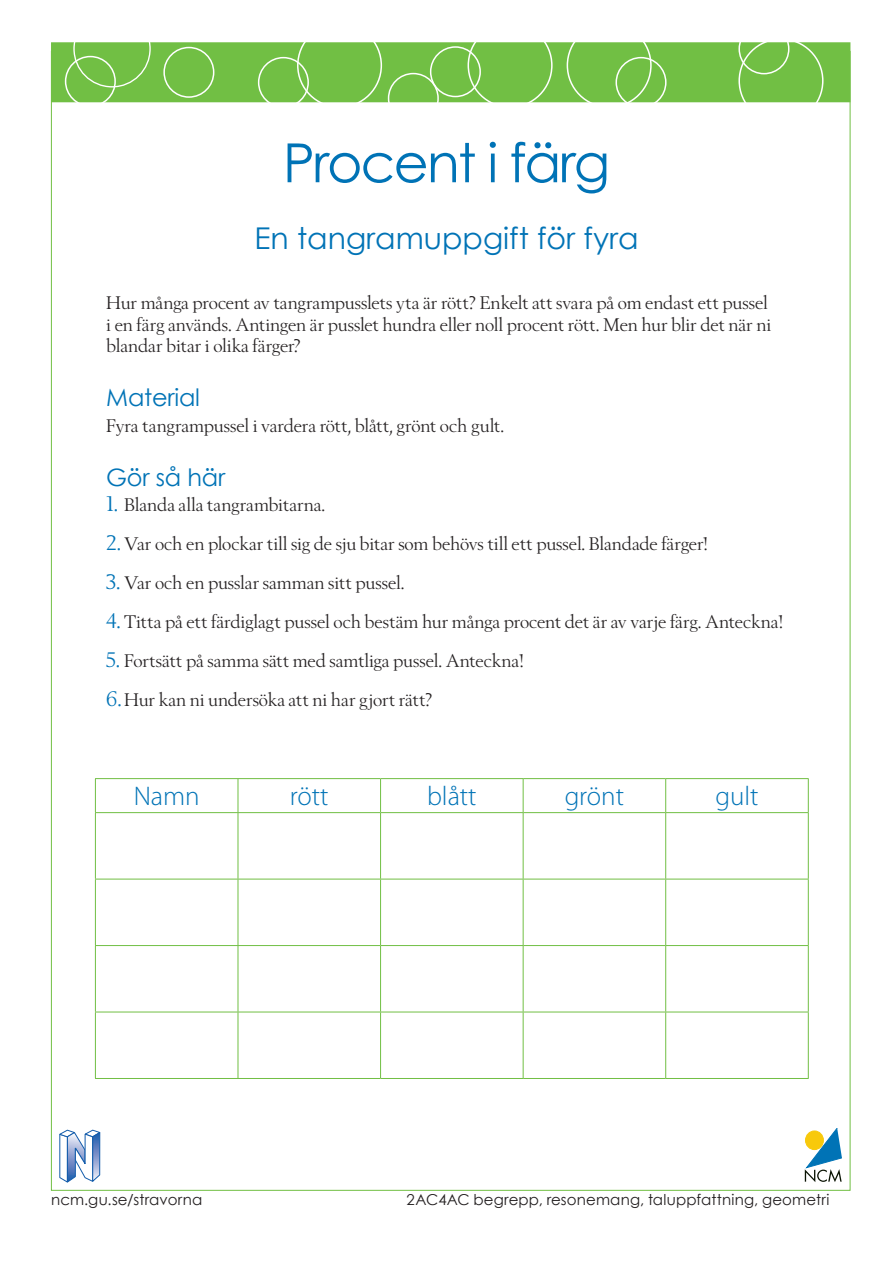
<style>
.page{position:relative;width:893px;height:1263px;background:#fff}
.page>*{position:absolute;margin:0;border:0;box-sizing:border-box;transform-origin:0 0}
.E-titel{font:54px "Century Gothic";letter-spacing:-.035em;color:#0073b6}
.E-undertitel{font:30px "Century Gothic";color:#0073b6}
.t1{font:300 27px "Myriad Pro";color:#0073b6}
.E-rubrik_3{font:24px "Century Gothic";letter-spacing:-.01em;color:#0073b6}
.E-bröd{font:18px/21.6px "Berling Nova Display Pro";letter-spacing:-.005em;color:#231f20}
.t2{font:15px "Century Gothic";letter-spacing:.01em;color:#231f20}
.s1{font-size:21px;color:#0073b6}
</style>
<div class="page">
<svg style="left:60px;top:1130px;width:40px;height:52px"></svg>
<svg style="left:805px;top:1128px;width:37px;height:54px"></svg>
<div style="left:51px;top:42px;width:799px;height:60px;background:#71bf44"></div>
<div style="left:73px;top:10px;width:78px;height:77px;border:1px solid #fff;border-radius:50%"></div>
<div style="left:65px;top:56px;width:51px;height:51px;border:2px solid #fff;border-radius:50%"></div>
<div style="left:258px;top:57px;width:51px;height:51px;border:2px solid #fff;border-radius:50%"></div>
<div style="left:297px;top:23px;width:85px;height:85px;border:2px solid #fff;border-radius:50%"></div>
<div style="left:388px;top:73px;width:51px;height:51px;border:2px solid #fff;border-radius:50%"></div>
<div style="left:430px;top:46px;width:51px;height:51px;border:2px solid #fff;border-radius:50%"></div>
<div style="left:468px;top:23px;width:85px;height:85px;border:2px solid #fff;border-radius:50%"></div>
<div style="left:567px;top:23px;width:85px;height:85px;border:2px solid #fff;border-radius:50%"></div>
<div style="left:615px;top:57px;width:51px;height:51px;border:2px solid #fff;border-radius:50%"></div>
<div style="left:163px;top:47px;width:51px;height:51px;border:2px solid #fff;border-radius:50%"></div>
<div style="left:738px;top:38px;width:85px;height:85px;border:2px solid #fff;border-radius:50%"></div>
<div style="left:738px;top:23px;width:51px;height:51px;border:2px solid #fff;border-radius:50%"></div>
<hr style="left:95px;top:778px;width:143px;height:1px;background:#71bf44">
<hr style="left:95px;top:779px;width:1px;height:33px;background:#71bf44">
<hr style="left:238px;top:778px;width:143px;height:1px;background:#71bf44">
<hr style="left:238px;top:779px;width:1px;height:33px;background:#71bf44">
<hr style="left:381px;top:778px;width:142px;height:1px;background:#71bf44">
<hr style="left:380px;top:779px;width:1px;height:33px;background:#71bf44">
<hr style="left:523px;top:778px;width:143px;height:1px;background:#71bf44">
<hr style="left:523px;top:779px;width:1px;height:33px;background:#71bf44">
<hr style="left:666px;top:778px;width:143px;height:1px;background:#71bf44">
<hr style="left:665px;top:779px;width:1px;height:33px;background:#71bf44">
<hr style="left:808px;top:779px;width:1px;height:33px;background:#71bf44">
<hr style="left:95px;top:812px;width:143px;height:1px;background:#71bf44">
<hr style="left:95px;top:813px;width:1px;height:66px;background:#71bf44">
<hr style="left:238px;top:812px;width:143px;height:1px;background:#71bf44">
<hr style="left:238px;top:813px;width:1px;height:66px;background:#71bf44">
<hr style="left:381px;top:812px;width:142px;height:1px;background:#71bf44">
<hr style="left:380px;top:813px;width:1px;height:66px;background:#71bf44">
<hr style="left:523px;top:812px;width:143px;height:1px;background:#71bf44">
<hr style="left:523px;top:813px;width:1px;height:66px;background:#71bf44">
<hr style="left:666px;top:812px;width:143px;height:1px;background:#71bf44">
<hr style="left:665px;top:813px;width:1px;height:66px;background:#71bf44">
<hr style="left:808px;top:813px;width:1px;height:66px;background:#71bf44">
<hr style="left:95px;top:879px;width:143px;height:1px;background:#71bf44">
<hr style="left:95px;top:879px;width:1px;height:66px;background:#71bf44">
<hr style="left:238px;top:879px;width:143px;height:1px;background:#71bf44">
<hr style="left:238px;top:879px;width:1px;height:66px;background:#71bf44">
<hr style="left:381px;top:879px;width:142px;height:1px;background:#71bf44">
<hr style="left:380px;top:879px;width:1px;height:66px;background:#71bf44">
<hr style="left:523px;top:879px;width:143px;height:1px;background:#71bf44">
<hr style="left:523px;top:879px;width:1px;height:66px;background:#71bf44">
<hr style="left:666px;top:879px;width:143px;height:1px;background:#71bf44">
<hr style="left:665px;top:879px;width:1px;height:66px;background:#71bf44">
<hr style="left:808px;top:879px;width:1px;height:66px;background:#71bf44">
<hr style="left:95px;top:945px;width:143px;height:1px;background:#71bf44">
<hr style="left:95px;top:946px;width:1px;height:66px;background:#71bf44">
<hr style="left:238px;top:945px;width:143px;height:1px;background:#71bf44">
<hr style="left:238px;top:946px;width:1px;height:66px;background:#71bf44">
<hr style="left:381px;top:945px;width:142px;height:1px;background:#71bf44">
<hr style="left:380px;top:946px;width:1px;height:66px;background:#71bf44">
<hr style="left:523px;top:945px;width:143px;height:1px;background:#71bf44">
<hr style="left:523px;top:946px;width:1px;height:66px;background:#71bf44">
<hr style="left:666px;top:945px;width:143px;height:1px;background:#71bf44">
<hr style="left:665px;top:946px;width:1px;height:66px;background:#71bf44">
<hr style="left:808px;top:946px;width:1px;height:66px;background:#71bf44">
<hr style="left:95px;top:1012px;width:143px;height:1px;background:#71bf44">
<hr style="left:95px;top:1012px;width:1px;height:66px;background:#71bf44">
<hr style="left:238px;top:1012px;width:143px;height:1px;background:#71bf44">
<hr style="left:238px;top:1012px;width:1px;height:66px;background:#71bf44">
<hr style="left:381px;top:1012px;width:142px;height:1px;background:#71bf44">
<hr style="left:380px;top:1012px;width:1px;height:66px;background:#71bf44">
<hr style="left:523px;top:1012px;width:143px;height:1px;background:#71bf44">
<hr style="left:523px;top:1012px;width:1px;height:66px;background:#71bf44">
<hr style="left:666px;top:1012px;width:143px;height:1px;background:#71bf44">
<hr style="left:665px;top:1012px;width:1px;height:66px;background:#71bf44">
<hr style="left:808px;top:1012px;width:1px;height:66px;background:#71bf44">
<hr style="left:95px;top:1078px;width:143px;height:1px;background:#71bf44">
<hr style="left:238px;top:1078px;width:143px;height:1px;background:#71bf44">
<hr style="left:381px;top:1078px;width:142px;height:1px;background:#71bf44">
<hr style="left:523px;top:1078px;width:143px;height:1px;background:#71bf44">
<hr style="left:666px;top:1078px;width:143px;height:1px;background:#71bf44">
<p class="E-titel" style="left:283px;top:130px;width:329px">Procent i färg</p>
<p class="E-undertitel" style="left:254px;top:220px;width:386px">En tangramuppgift för fyra</p>
<p class="E-bröd" style="left:106px;top:292px;width:666px">Hur många procent av tangrampusslets yta är rött? Enkelt att svara på om endast ett pussel i en färg används. Antingen är pusslet hundra eller noll procent rött. Men hur blir det när ni blandar bitar i olika färger?</p>
<p class="E-rubrik_3" style="left:106px;top:383px;width:95px">Material</p>
<p class="E-bröd" style="left:106px;top:414px;width:399px">Fyra tangrampussel i vardera rött, blått, grönt och gult.</p>
<p class="E-rubrik_3" style="left:106px;top:462px;width:120px">Gör så här</p>
<p class="E-bröd" style="left:106px;top:493px;width:221px"><span class="s1">1.</span> Blanda alla tangrambitarna.</p>
<p class="E-bröd" style="left:106px;top:532px;width:603px"><span class="s1">2.</span> Var och en plockar till sig de sju bitar som behövs till ett pussel. Blandade färger!</p>
<p class="E-bröd" style="left:106px;top:571px;width:300px"><span class="s1">3.</span> Var och en pusslar samman sitt pussel.</p>
<p class="E-bröd" style="left:106px;top:610px;width:678px"><span class="s1">4.</span> Titta på ett färdiglagt pussel och bestäm hur många procent det är av varje färg. Anteckna!</p>
<p class="E-bröd" style="left:106px;top:649px;width:419px"><span class="s1">5.</span> Fortsätt på samma sätt med samtliga pussel. Anteckna!</p>
<p class="E-bröd" style="left:106px;top:688px;width:328px"><span class="s1">6.</span> Hur kan ni undersöka att ni har gjort rätt?</p>
<p class="t1" style="left:134px;top:781px;width:68px">Namn</p>
<p class="t1" style="left:290px;top:781px;width:40px">rött</p>
<p class="t1" style="left:427px;top:781px;width:51px">blått</p>
<p class="t1" style="left:565px;top:781px;width:61px">grönt</p>
<p class="t1" style="left:715px;top:781px;width:45px">gult</p>
<p class="t2" style="left:51px;top:1190px;width:153px">ncm.gu.se/stravorna</p>
<p class="t2" style="left:407px;top:1190px;width:424px">2AC4AC begrepp, resonemang, taluppfattning, geometri</p>
</div>
